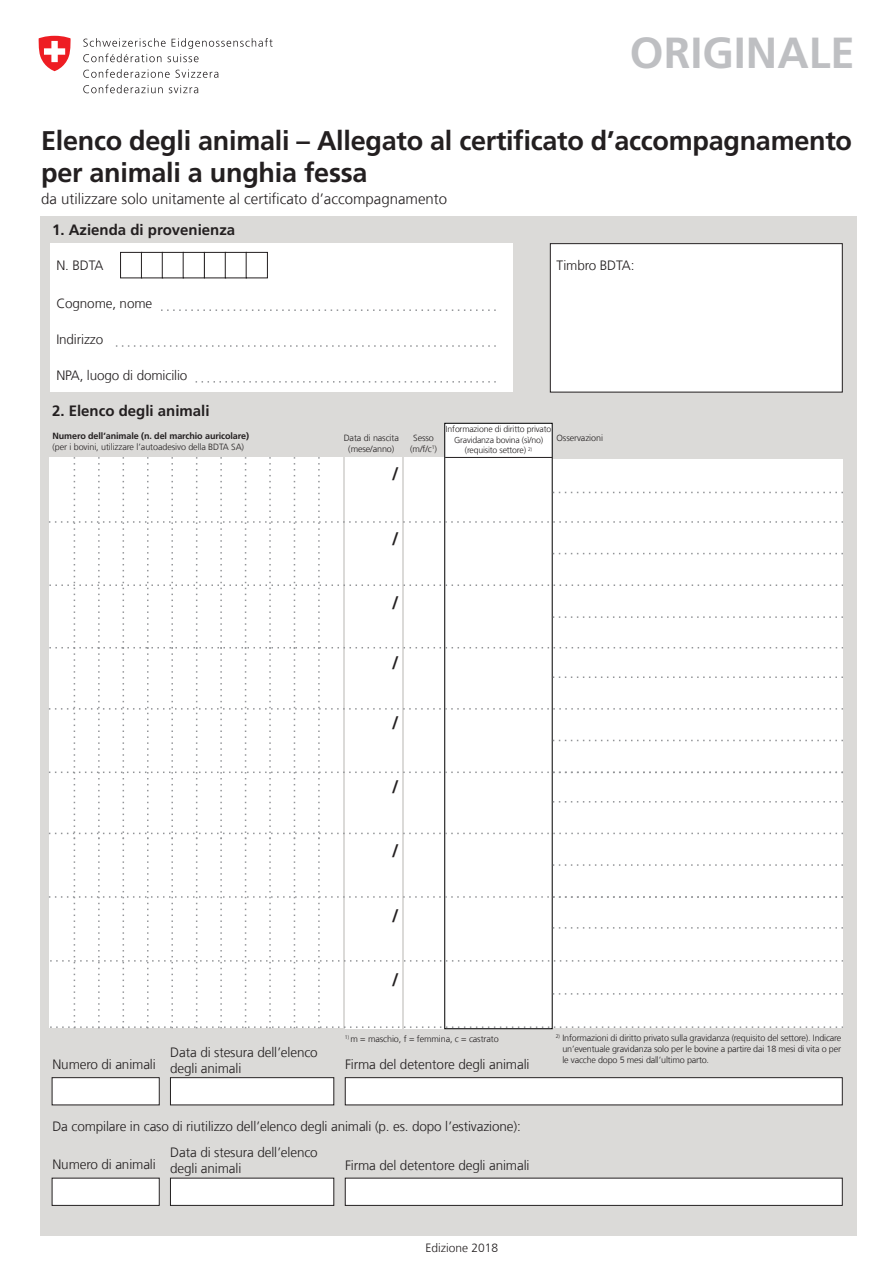
<style>
.page{position:relative;width:893px;height:1263px;background:#fff}
.page>*{position:absolute;margin:0;border:0;box-sizing:border-box;transform-origin:0 0}
.t1{font:700 43.5px "Frutiger LT Com";color:#bebfc2}
.t2{font:700 27px/32.4px "Frutiger LT Com";letter-spacing:-.01em;color:#231f20}
.t3{font:700 18px "Frutiger LT Com";color:#231f20}
.t4{font:300 15px "Frutiger LT Com";color:#231f20}
.t5{font:700 15px "Frutiger LT Com";color:#231f20}
.t6{font:300 13.5px/16.2px "Frutiger LT Com";letter-spacing:-.01em;color:#231f20}
.t7{font:300 12px "Frutiger LT Com";color:#231f20}
.t8{font:300 9px/10.8px "Frutiger LT Com";letter-spacing:-.01em;color:#231f20;text-align:center}
.t9{font:700 9px "Frutiger LT Com";letter-spacing:-.01em;color:#231f20}
.t10{font:300 8.7px/10.6px "Frutiger LT Com";letter-spacing:-.02em;color:#231f20;text-align:center}
</style>
<div class="page">
<div style="left:40px;top:216px;width:817px;height:1020px;background:#dbdad8"></div>
<svg style="left:83px;top:38px;width:190px;height:24px"></svg>
<svg style="left:83px;top:69px;width:87px;height:9px"></svg>
<svg style="left:176px;top:69px;width:42px;height:9px"></svg>
<svg style="left:83px;top:85px;width:80px;height:8px"></svg>
<svg style="left:169px;top:85px;width:29px;height:8px"></svg>
<svg style="left:38px;top:36px;width:33px;height:35px"></svg>
<div style="left:51px;top:243px;width:462px;height:149px;background:#fff"></div>
<div style="left:120px;top:252px;width:22px;height:26px;border:1px solid #231f20"></div>
<div style="left:141px;top:252px;width:22px;height:26px;border:1px solid #231f20"></div>
<div style="left:162px;top:252px;width:22px;height:26px;border:1px solid #231f20"></div>
<div style="left:204px;top:252px;width:22px;height:26px;border:1px solid #231f20"></div>
<div style="left:225px;top:252px;width:22px;height:26px;border:1px solid #231f20"></div>
<div style="left:246px;top:252px;width:22px;height:26px;border:1px solid #231f20"></div>
<div style="left:550px;top:244px;width:292px;height:148px;background:#fff"></div>
<div style="left:550px;top:243px;width:292px;height:149px;border:1px solid #231f20"></div>
<svg style="left:161px;top:309px;width:335px;height:2px"></svg>
<svg style="left:116px;top:345px;width:380px;height:2px"></svg>
<svg style="left:196px;top:381px;width:300px;height:2px"></svg>
<div style="left:52px;top:1078px;width:107px;height:27px;background:#fff"></div>
<div style="left:52px;top:1077px;width:107px;height:28px;border:1px solid #231f20"></div>
<div style="left:52px;top:1178px;width:107px;height:27px;background:#fff"></div>
<div style="left:170px;top:1078px;width:164px;height:27px;background:#fff"></div>
<div style="left:170px;top:1077px;width:164px;height:28px;border:1px solid #231f20"></div>
<div style="left:170px;top:1178px;width:164px;height:27px;background:#fff"></div>
<div style="left:345px;top:1078px;width:497px;height:27px;background:#fff"></div>
<div style="left:345px;top:1077px;width:497px;height:28px;border:1px solid #231f20"></div>
<div style="left:345px;top:1178px;width:497px;height:27px;background:#fff"></div>
<div style="left:444px;top:423px;width:109px;height:606px;background:#fff;border:1px solid #000001"></div>
<div style="left:49px;top:457px;width:794px;height:571px;background:#fff"></div>
<hr style="left:445px;top:457px;width:107px;height:1px;background:#231f20">
<h1 class="t1" style="left:630px;top:28px;width:226px">ORIGINALE</h1>
<h2 class="t2" style="left:41px;top:124px;width:812px">Elenco degli animali – Allegato al certificato d’accompagnamento per animali a unghia fessa</h2>
<h3 class="t4" style="left:41px;top:190px;width:408px">da utilizzare solo unitamente al certificato d’accompagnamento</h3>
<h3 class="t5" style="left:52px;top:221px;width:185px">1. Azienda di provenienza</h3>
<h3 class="t6" style="left:56px;top:257px;width:49px">N. BDTA</h3>
<h3 class="t6" style="left:56px;top:296px;width:97px">Cognome, nome</h3>
<h3 class="t6" style="left:56px;top:331px;width:48px">Indirizzo</h3>
<h3 class="t6" style="left:56px;top:367px;width:133px">NPA, luogo di domicilio</h3>
<h3 class="t5" style="left:52px;top:402px;width:159px">2. Elenco degli animali</h3>
<p class="t9" style="left:52px;top:430px;width:198px">Numero dell’animale (n. del marchio auricolare)</p>
<p class="t8" style="left:52px;top:441px;width:193px">(per i bovini, utilizzare l’autoadesivo della BDTA SA)</p>
<h3 class="t6" style="left:52px;top:1056px;width:105px">Numero di animali</h3>
<h3 class="t6" style="left:170px;top:1044px;width:149px">Data di stesura dell’elenco degli animali</h3>
<h3 class="t6" style="left:556px;top:258px;width:79px">Timbro BDTA:</h3>
<p class="t10" style="left:446px;top:424px;width:107px">Informazione di diritto privato<br>Gravidanza bovina (sì/no) (requisito settore) <sup>2)</sup></p>
<p class="t8" style="left:344px;top:432px;width:57px">Data di nascita (mese/anno)</p>
<p class="t8" style="left:410px;top:432px;width:28px">Sesso (m/f/c<sup>1</sup>)</p>
<p class="t8" style="left:556px;top:433px;width:48px">Osservazioni</p>
<h3 class="t3" style="left:392px;top:464px;width:9px">/</h3>
<h3 class="t3" style="left:392px;top:528px;width:9px">/</h3>
<h3 class="t3" style="left:392px;top:592px;width:9px">/</h3>
<h3 class="t3" style="left:392px;top:652px;width:9px">/</h3>
<h3 class="t3" style="left:392px;top:712px;width:9px">/</h3>
<h3 class="t3" style="left:392px;top:776px;width:9px">/</h3>
<h3 class="t3" style="left:392px;top:841px;width:9px">/</h3>
<h3 class="t3" style="left:392px;top:905px;width:9px">/</h3>
<h3 class="t3" style="left:392px;top:969px;width:9px">/</h3>
<p class="t8" style="left:345px;top:1034px;width:156px"><sup>1)</sup> m = maschio, f = femmina, c = castrato</p>
<h3 class="t6" style="left:345px;top:1056px;width:186px">Firma del detentore degli animali</h3>
<p class="t8" style="left:562px;top:1032px;width:280px;text-align:justify;text-indent:-7px"><sup>2)</sup> Informazioni di diritto privato sulla gravidanza (requisito del settore). Indicare un’eventuale gravidanza solo per le bovine a partire dai 18 mesi di vita o per le vacche dopo 5 mesi dall’ultimo parto.</p>
<h3 class="t6" style="left:52px;top:1118px;width:470px">Da compilare in caso di riutilizzo dell’elenco degli animali (p. es. dopo l’estivazione):</h3>
<h3 class="t6" style="left:52px;top:1157px;width:105px">Numero di animali</h3>
<h3 class="t6" style="left:170px;top:1144px;width:149px">Data di stesura dell’elenco degli animali</h3>
<h3 class="t6" style="left:345px;top:1157px;width:186px">Firma del detentore degli animali</h3>
<h3 class="t7" style="left:425px;top:1240px;width:74px">Edizione 2018</h3>
</div>
